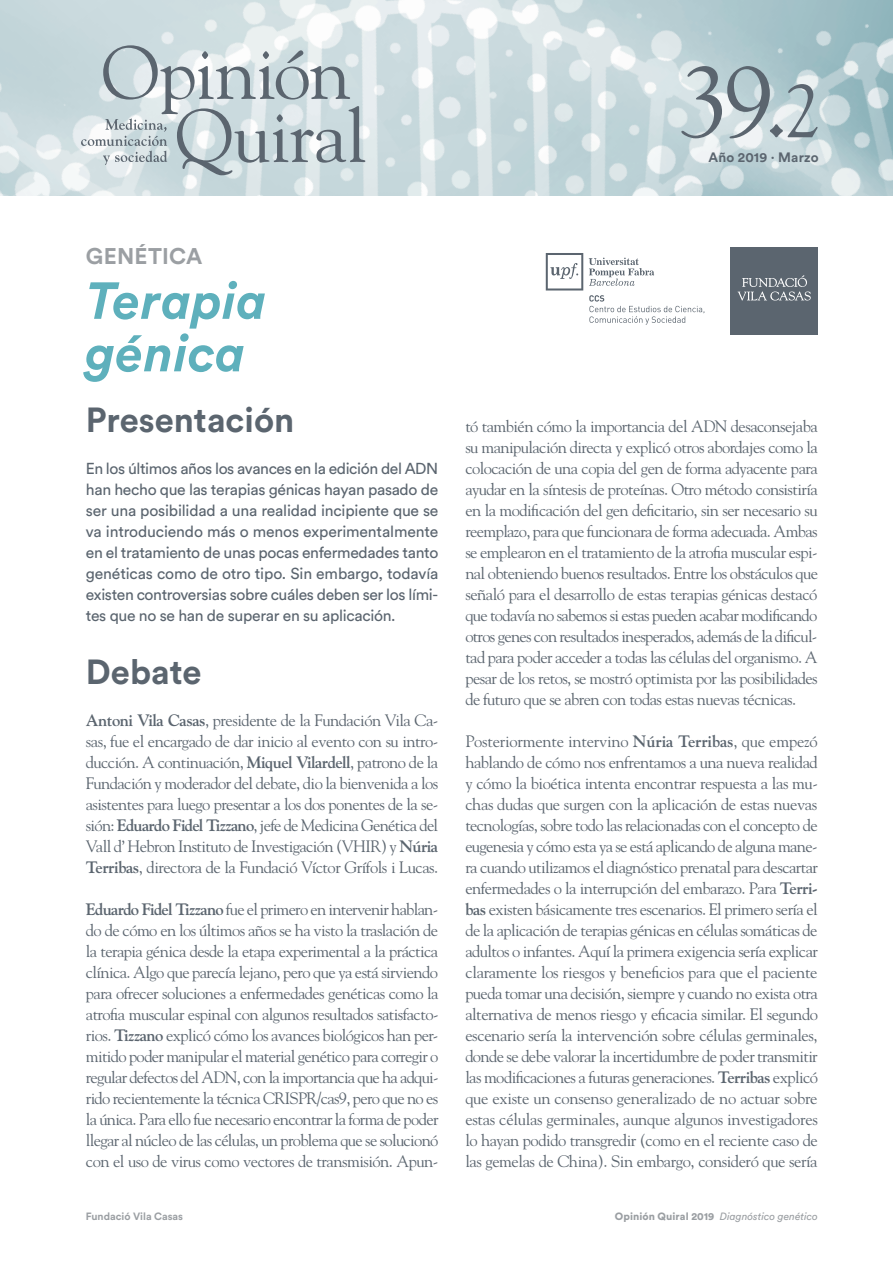
<style>
.page{position:relative;width:893px;height:1263px;background:#fff}
.page>*{position:absolute;margin:0;border:0;box-sizing:border-box;transform-origin:0 0}
.t1{font:101.1px "Goudy Std";color:#5b656f}
.t2{font:75.6px "Goudy Std";color:#5b656f}
.t3{font:italic 700 51.45px/52.5px "Circular Std";letter-spacing:.005em;color:#5eb0bc}
.t4{font:700 34.5px "Circular Std";color:#5b656f}
.t5{font:700 22.5px "Circular Std";letter-spacing:.01em;color:#9b9fa3}
.t6{font:16.5px/21px "Goudy Std";letter-spacing:-.03em;color:#5b656f;text-align:justify}
.t7{font:15.75px/21px "Circular Std";letter-spacing:-.02em;color:#5b656f;text-align:justify}
.t8{font:700 13.5px "Circular Std";letter-spacing:.01em;color:#5b656f}
.t9{font:italic 10.5px "Circular Std";color:#9b9fa3}
.t10{font:700 10.5px "Circular Std";color:#9b9fa3}
.s1{font-weight:700}
.s2{font-weight:900;font-style:normal}
</style>
<div class="page">
<img style="left:0;top:0;width:893px;height:196px">
<div style="left:731px;top:248px;width:87px;height:87px;background:#5b656f"></div>
<svg style="left:738px;top:275px;width:73px;height:26px"></svg>
<svg style="left:546px;top:253px;width:37px;height:37px"></svg>
<svg style="left:589px;top:258px;width:65px;height:28px"></svg>
<svg style="left:589px;top:295px;width:116px;height:30px"></svg>
<svg style="left:81px;top:45px;width:284px;height:130px;background:#c2ced2"></svg>
<h1 class="t1" style="left:680px;top:39px;width:111px">39.</h1>
<p class="t8" style="left:709px;top:149px;width:112px">Año 2019 · Marzo</p>
<h2 class="t2" style="left:784px;top:64px;width:39px">2</h2>
<h3 class="t5" style="left:86px;top:241px;width:118px">GENÉTICA</h3>
<h3 class="t3" style="left:86px;top:273px;width:182px">Terapia génica</h3>
<h3 class="t4" style="left:86px;top:398px;width:210px">Presentación</h3>
<p class="t7" style="left:86px;top:458px;width:354px">En los últimos años los avances en la edición del ADN han hecho que las terapias génicas hayan pasado de ser una posibilidad a una realidad incipiente que se va introduciendo más o menos experimentalmente en el tratamiento de unas pocas enfermedades tanto genéticas como de otro tipo. Sin embargo, todavía existen controversias sobre cuáles deben ser los lími&shy;tes que no se han de superar en su aplicación.</p>
<h3 class="t4" style="left:86px;top:650px;width:117px">Debate</h3>
<p class="t6" style="left:86px;top:710px;width:354px"><span class="s1">Antoni Vila Casas</span>, presidente de la Fundación Vila Ca&shy;sas, fue el encargado de dar inicio al evento con su intro&shy;ducción. A continuación, <span class="s1">Miquel Vilardell</span>, patrono de la Fundación y moderador del debate, dio la bienvenida a los asistentes para luego presentar a los dos ponentes de la se&shy;sión: <span class="s1">Eduardo Fidel Tizzano</span>, jefe de Medicina Genética del Vall d’ Hebron Instituto de Investigación (VHIR) y <span class="s1">Núria Terribas</span>, directora de la Fundació Víctor Grífols i Lucas.</p>
<p class="t6" style="left:86px;top:899px;width:354px"><span class="s1">Eduardo Fidel Tizzano</span> fue el primero en intervenir hablan&shy;do de cómo en los últimos años se ha visto la traslación de la terapia génica desde la etapa experimental a la práctica clínica. Algo que parecía lejano, pero que ya está sirviendo para ofrecer soluciones a enfermedades genéticas como la atrofia muscular espinal con algunos resultados satisfacto&shy;rios. <span class="s1">Tizzano</span> explicó cómo los avances biológicos han per&shy;mitido poder manipular el material genético para corregir o regular defectos del ADN, con la importancia que ha adqui&shy;rido recientemente la técnica CRISPR/cas9, pero que no es la única. Para ello fue necesario encontrar la forma de poder llegar al núcleo de las células, un problema que se solucionó con el uso de virus como vectores de transmisión. Apun-</p>
<p class="t10" style="left:86px;top:1209px;width:99px">Fundació Vila Casas</p>
<p class="t6" style="left:465px;top:416px;width:354px">tó también cómo la importancia del ADN desaconsejaba su manipulación directa y explicó otros abordajes como la colocación de una copia del gen de forma adyacente para ayudar en la síntesis de proteínas. Otro método consistiría en la modificación del gen deficitario, sin ser necesario su reemplazo, para que funcionara de forma adecuada. Ambas se emplearon en el tratamiento de la atrofia muscular espi&shy;nal obteniendo buenos resultados. Entre los obstáculos que señaló para el desarrollo de estas terapias génicas destacó que todavía no sabemos si estas pueden acabar modificando otros genes con resultados inesperados, además de la dificul&shy;tad para poder acceder a todas las células del organismo. A pesar de los retos, se mostró optimista por las posibilidades de futuro que se abren con todas estas nuevas técnicas.</p>
<p class="t6" style="left:465px;top:731px;width:354px">Posteriormente intervino <span class="s1">Núria Terribas</span>, que empezó hablando de cómo nos enfrentamos a una nueva realidad y cómo la bioética intenta encontrar respuesta a las mu&shy;chas dudas que surgen con la aplicación de estas nuevas tecnologías, sobre todo las relacionadas con el concepto de eugenesia y cómo esta ya se está aplicando de alguna mane&shy;ra cuando utilizamos el diagnóstico prenatal para descartar enfermedades o la interrupción del embarazo. Para <span class="s1">Terri&shy;bas</span> existen básicamente tres escenarios. El primero sería el de la aplicación de terapias génicas en células somáticas de adultos o infantes. Aquí la primera exigencia sería explicar claramente los riesgos y beneficios para que el paciente pueda tomar una decisión, siempre y cuando no exista otra alternativa de menos riesgo y eficacia similar. El segundo escenario sería la intervención sobre células germinales, donde se debe valorar la incertidumbre de poder transmitir las modificaciones a futuras generaciones. <span class="s1">Terribas</span> explicó que existe un consenso generalizado de no actuar sobre estas células germinales, aunque algunos investigadores lo hayan podido transgredir (como en el reciente caso de las gemelas de China). Sin embargo, consideró que sería</p>
<p class="t9" style="left:615px;top:1210px;width:204px"><span class="s2">Opinión Quiral 2019</span> Diagnóstico genético</p>
</div>
